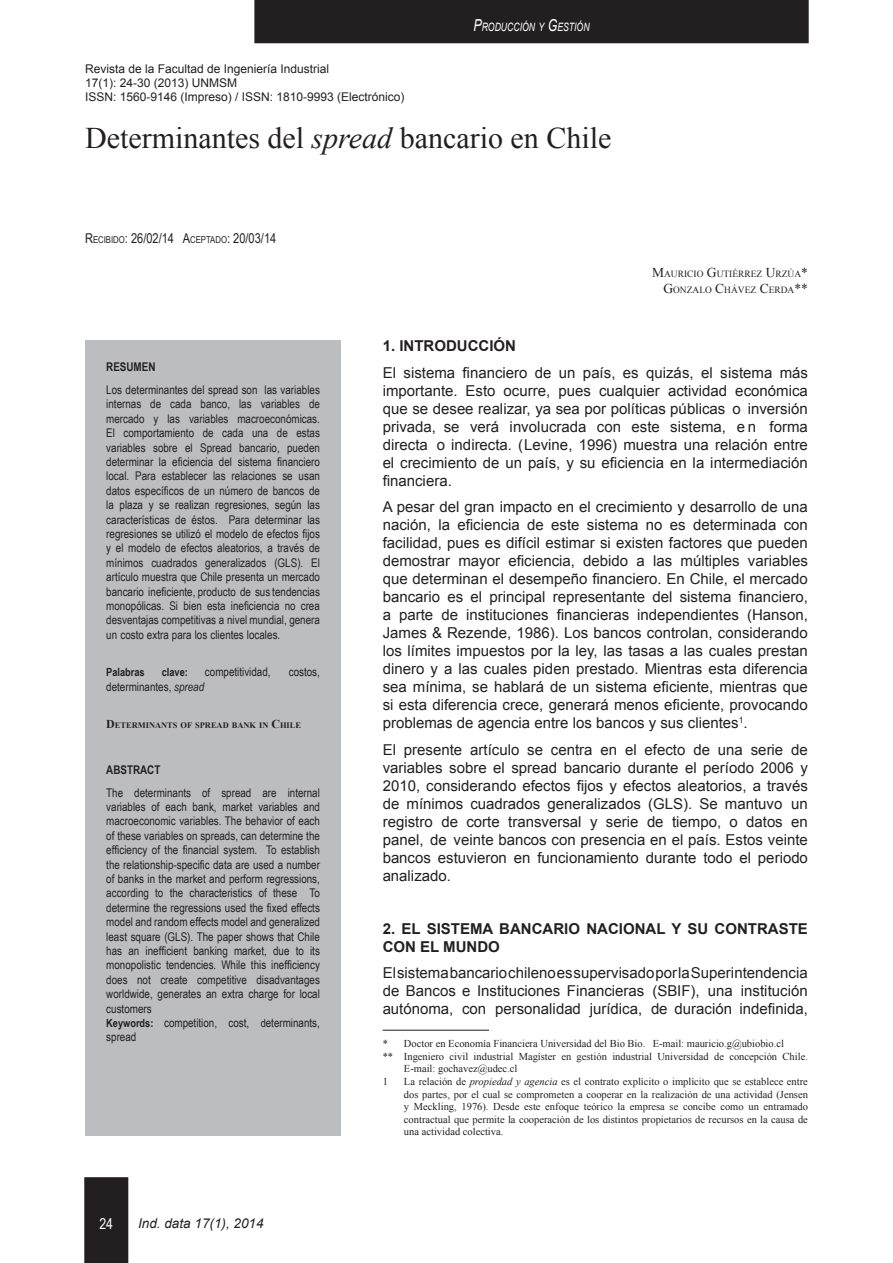
<style>
.page{position:relative;width:893px;height:1263px;background:#fff}
.page>*{position:absolute;margin:0;border:0;box-sizing:border-box;transform-origin:0 0}
.Titulo{font:30px "Times New Roman";color:#231f20}
.CUERPO_TX{font:15px/18px "Arial";color:#231f20;text-align:justify}
.SUBTITULO_1{font:700 15px/18px "Arial";color:#231f20}
.t1{font:15px "Arial Narrow";color:#fff}
.recibido{font:13.5px "Arial Narrow";color:#231f20}
.t2{font:italic 13.5px "Arial";color:#231f20}
.resumen{font:12px/14.4px "Arial Narrow";color:#231f20;text-align:justify}
.t3{font:12px "Arial";color:#231f20}
.resumen-2{font:700 12px "Arial Narrow";color:#231f20}
.t4{font:italic 11.55px "Arial";color:#fff;scale:.75 1}
.resumen-3{font:700 11.25px "Arial Narrow";color:#231f20}
.pie_de_pagina{font:10.5px/12.6px "Times New Roman";color:#231f20}
.Autores{font:9.45px "Times New Roman";color:#231f20}
.t5{font:8.4px "Arial Narrow";letter-spacing:-.005em;color:#231f20}
.titulo_en_ingles{font:700 8.4px "Times New Roman";color:#231f20}
.s1{font-size:12px}
.s2{font-style:italic}
.s3{font-size:16.5px}
.s4{font-size:9.45px}
.s5{font-weight:700;font-size:11.25px}
.s6{font-size:11.25px}
.s7{font-size:13.5px}
</style>
<div class="page">
<div style="left:84px;top:1177px;width:44px;height:86px;background:#231f20"></div>
<div style="left:254px;top:0;width:555px;height:43px;background:#231f20"></div>
<div style="left:85px;top:340px;width:255px;height:795px;background:#bcbdc0"></div>
<hr style="left:383px;top:1030px;width:106px;height:1px;background:#231f20">
<p class="t5" style="left:85px;top:63px;width:183px"><span class="s1">D</span>ETERMINANTES DEL <span class="s2">SPREAD</span> BANCARIO EN <span class="s1">C</span>HILE</p>
<p class="t3" style="left:85px;top:60px;width:246px">Revista de la Facultad de Ingeniería Industrial</p>
<p class="t3" style="left:85px;top:75px;width:154px">17(1): 24-30 (2013) UNMSM</p>
<p class="t3" style="left:85px;top:89px;width:321px">ISSN: 1560-9146 (Impreso) / ISSN: 1810-9993 (Electrónico)</p>
<p class="t4" style="left:473px;top:19px;width:156px"><span class="s3">P</span>RODUCCIÓN Y <span class="s3">G</span>ESTIÓN</p>
<p class="Titulo" style="left:85px;top:118px;width:528px">Determinantes del <span class="s2">spread</span> bancario en Chile</p>
<p class="recibido" style="left:85px;top:228px;width:193px">R<span class="s4">ECIBIDO</span>: 26/02/14 A<span class="s4">CEPTADO</span>: 20/03/14</p>
<p class="resumen-2" style="left:106px;top:358px;width:51px">RESUMEN</p>
<p class="resumen" style="left:106px;top:382px;width:215px">Los determinantes del spread son las variables internas de cada banco, las variables de mercado y las variables macroeconómicas.<br>El comportamiento de cada una de estas variables sobre el Spread bancario, pueden determinar la eficiencia del sistema financiero local. Para establecer las relaciones se usan datos específicos de un número de bancos de la plaza y se realizan regresiones, según las características de éstos. Para determinar las regresiones se utilizó el modelo de efectos fijos y el modelo de efectos aleatorios, a través de mínimos cuadrados generalizados (GLS). El artículo muestra que Chile presenta un mercado bancario ineficiente, producto de sus tendencias monopólicas. Si bien esta ineficiencia no crea desventajas competitivas a nivel mundial, genera un costo extra para los clientes locales.</p>
<p class="resumen-3" style="left:106px;top:664px;width:40px">Palabras</p>
<p class="resumen-3" style="left:162px;top:664px;width:28px">clave:</p>
<p class="resumen" style="left:205px;top:664px;width:67px">competitividad,</p>
<p class="resumen" style="left:289px;top:664px;width:33px">costos,</p>
<p class="resumen" style="left:106px;top:679px;width:99px">determinantes, <span class="s2">spread</span></p>
<p class="titulo_en_ingles" style="left:106px;top:719px;width:196px"><span class="s1">D</span>ETERMINANTS OF SPREAD BANK IN <span class="s1">C</span>HILE</p>
<p class="resumen-2" style="left:106px;top:760px;width:56px">ABSTRACT</p>
<p class="resumen" style="left:106px;top:785px;width:215px">The determinants of spread are internal variables of each bank, market variables and macroeconomic variables. The behavior of each of these variables on spreads, can determine the efficiency of the financial system. To establish the relationship-specific data are used a number of banks in the market and perform regressions, according to the characteristics of these To determine the regressions used the fixed effects model and random effects model and generalized least square (GLS). The paper shows that Chile has an inefficient banking market, due to its monopolistic tendencies. While this inefficiency does not create competitive disadvantages worldwide, generates an extra charge for local customers</p>
<p class="resumen" style="left:106px;top:1015px;width:215px"><span class="s5">Keywords:</span> competition, cost, <span class="s6">d</span>eterminants, spread</p>
<p class="t1" style="left:99px;top:1213px;width:15px">24</p>
<p class="t2" style="left:138px;top:1215px;width:127px">Ind. data 17(1), 2014</p>
<p class="Autores" style="left:652px;top:268px;width:157px"><span class="s7">M</span>AURICIO <span class="s7">G</span>UTIÉRREZ <span class="s7">U</span>RZÚA<span class="s7">*</span></p>
<p class="Autores" style="left:663px;top:284px;width:146px"><span class="s7">G</span>ONZALO <span class="s7">C</span>HÁVEZ <span class="s7">C</span>ERDA<span class="s7">**</span></p>
<p class="SUBTITULO_1" style="left:383px;top:337px;width:135px">1. INTRODUCCIÓN</p>
<p class="CUERPO_TX" style="left:383px;top:363px;width:427px">El sistema financiero de un país, es quizás, el sistema más importante. Esto ocurre, pues cualquier actividad económica que se desee realizar, ya sea por políticas públicas o inversión privada, se verá involucrada con este sistema, e n forma directa o indirecta. (Levine, 1996) muestra una relación entre el crecimiento de un país, y su eficiencia en la intermediación financiera.</p>
<p class="CUERPO_TX" style="left:383px;top:498px;width:427px">A pesar del gran impacto en el crecimiento y desarrollo de una nación, la eficiencia de este sistema no es determinada con facilidad, pues es difícil estimar si existen factores que pueden demostrar mayor eficiencia, debido a las múltiples variables que determinan el desempeño financiero. En Chile, el mercado bancario es el principal representante del sistema financiero, a parte de instituciones financieras independientes (Hanson, James &amp; Rezende, 1986). Los bancos controlan, considerando los límites impuestos por la ley, las tasas a las cuales prestan dinero y a las cuales piden prestado. Mientras esta diferencia sea mínima, se hablará de un sistema eficiente, mientras que si esta diferencia crece, generará menos eficiente, provocando problemas de agencia entre los bancos y sus clientes<sup>1</sup>.</p>
<p class="CUERPO_TX" style="left:383px;top:740px;width:427px">El presente artículo se centra en el efecto de una serie de variables sobre el spread bancario durante el período 2006 y 2010, considerando efectos fijos y efectos aleatorios, a través de mínimos cuadrados generalizados (GLS). Se mantuvo un registro de corte transversal y serie de tiempo, o datos en panel, de veinte bancos con presencia en el país. Estos veinte bancos estuvieron en funcionamiento durante todo el periodo analizado.</p>
<p class="SUBTITULO_1" style="left:383px;top:920px;width:427px">2. EL SISTEMA BANCARIO NACIONAL Y SU CONTRASTE<br>CON EL MUNDO</p>
<p class="CUERPO_TX" style="left:383px;top:964px;width:427px">El sistema bancario chileno es supervisado por la Superintendencia de Bancos e Instituciones Financieras (SBIF), una institución autónoma, con personalidad jurídica, de duración indefinida,</p>
<p class="pie_de_pagina" style="left:383px;top:1037px;width:403px">* Doctor en Economía Financiera Universidad del Bio Bio. E-mail: mauricio.g@ubiobio.cl</p>
<p class="pie_de_pagina" style="left:404px;top:1050px;width:405px;text-indent:-21px">** Ingeniero civil industrial Magíster en gestión industrial Universidad de concepción Chile.<br>E-mail: gochavez@udec.cl</p>
<p class="pie_de_pagina" style="left:383px;top:1075px;width:7px">1</p>
<p class="pie_de_pagina" style="left:404px;top:1075px;width:405px;text-align:justify">La relación de <span class="s2">propiedad y agencia</span> es el contrato explícito o implícito que se establece entre dos partes, por el cual se comprometen a cooperar en la realización de una actividad (Jensen y Meckling, 1976). Desde este enfoque teórico la empresa se concibe como un entramado contractual que permite la cooperación de los distintos propietarios de recursos en la causa de una actividad colectiva.</p>
</div>
